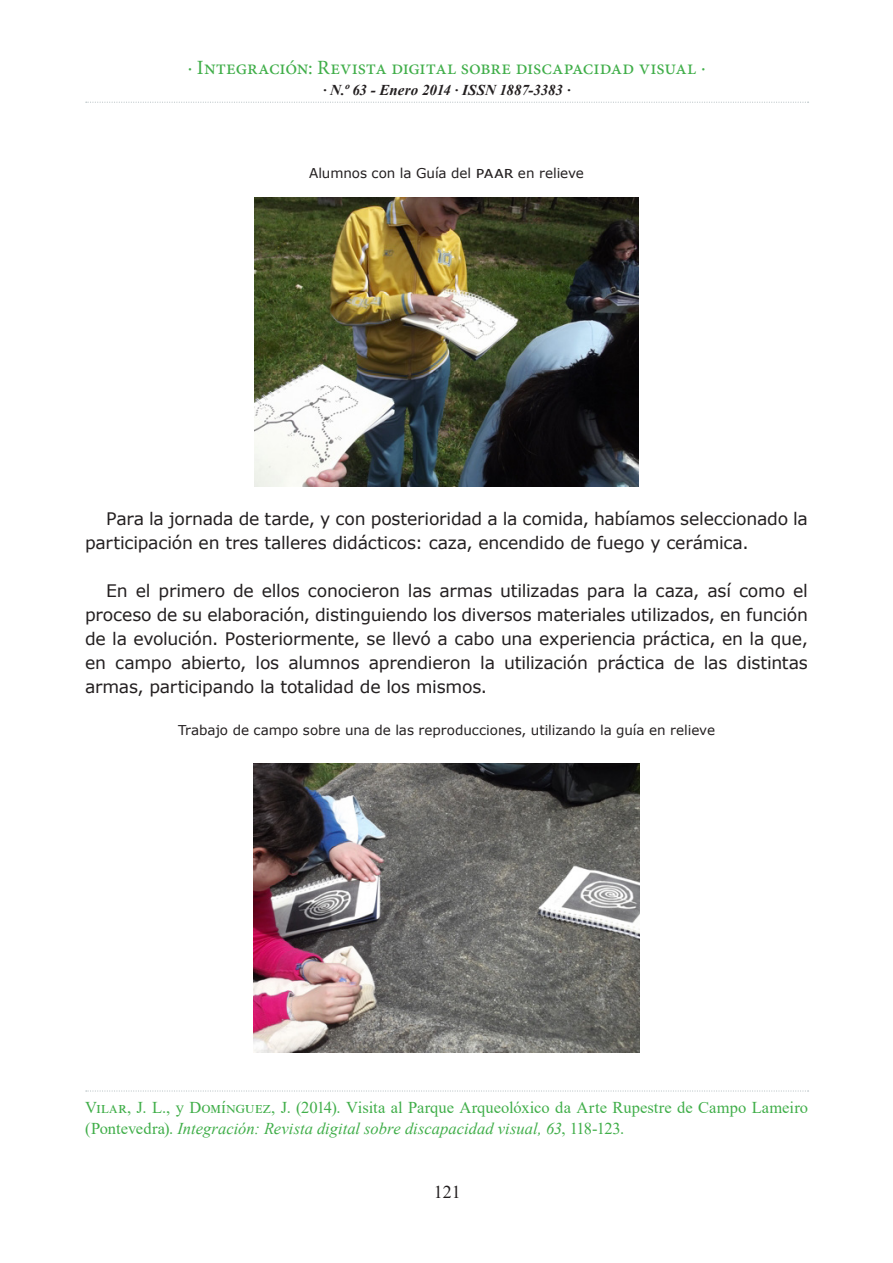
<style>
.page{position:relative;width:893px;height:1263px;background:#fff}
.page>*{position:absolute;margin:0;border:0;box-sizing:border-box;transform-origin:0 0}
.t1{font:20.25px "Minion Pro";letter-spacing:-.01em;color:#40ae49}
.t2{font:18px "Times New Roman";color:#231f20}
.t3{font:17.25px/24px "Verdana";letter-spacing:-.015em;color:#231f20}
.t4{font:16.5px/21px "Times New Roman";color:#40ae49}
.t5{font:italic 700 15px "Times New Roman";color:#231f20}
.t6{font:13.5px "Verdana";letter-spacing:-.005em;color:#231f20}
.s1{font-size:16.5px}
.s2{font-style:italic}
</style>
<div class="page">
<svg style="left:86px;top:102px;width:723px;height:1px"></svg>
<img style="left:254px;top:197px;width:385px;height:289px">
<img style="left:254px;top:763px;width:385px;height:289px">
<svg style="left:86px;top:1090px;width:723px;height:1px"></svg>
<p class="t1" style="left:188px;top:54px;width:519px">· Integración: Revista digital sobre discapacidad visual ·</p>
<p class="t5" style="left:323px;top:80px;width:249px">· N.º 63 - Enero 2014 · ISSN 1887-3383 ·</p>
<p class="t6" style="left:309px;top:164px;width:276px">Alumnos con la Guía del <span class="s1">paar</span> en relieve</p>
<p class="t3" style="left:85px;top:507px;width:724px;text-indent:21px">Para la jornada de tarde, y con posterioridad a la comida, habíamos seleccionado la participación en tres talleres didácticos: caza, encendido de fuego y cerámica.</p>
<p class="t3" style="left:85px;top:579px;width:724px;text-align:justify;text-indent:21px">En el primero de ellos conocieron las armas utilizadas para la caza, así como el proceso de su elaboración, distinguiendo los diversos materiales utilizados, en función de la evolución. Posteriormente, se llevó a cabo una experiencia práctica, en la que, en campo abierto, los alumnos aprendieron la utilización práctica de las distintas armas, participando la totalidad de los mismos.</p>
<p class="t6" style="left:178px;top:721px;width:539px">Trabajo de campo sobre una de las reproducciones, utilizando la guía en relieve</p>
<p class="t4" style="left:85px;top:1096px;width:724px">Vilar, J. L., y Domínguez, J. (2014). Visita al Parque Arqueolóxico da Arte Rupestre de Campo Lameiro (Pontevedra). <span class="s2">Integración: Revista digital sobre discapacidad visual, 63</span>, 118-123.</p>
<p class="t2" style="left:434px;top:1179px;width:28px">121</p>
</div>
